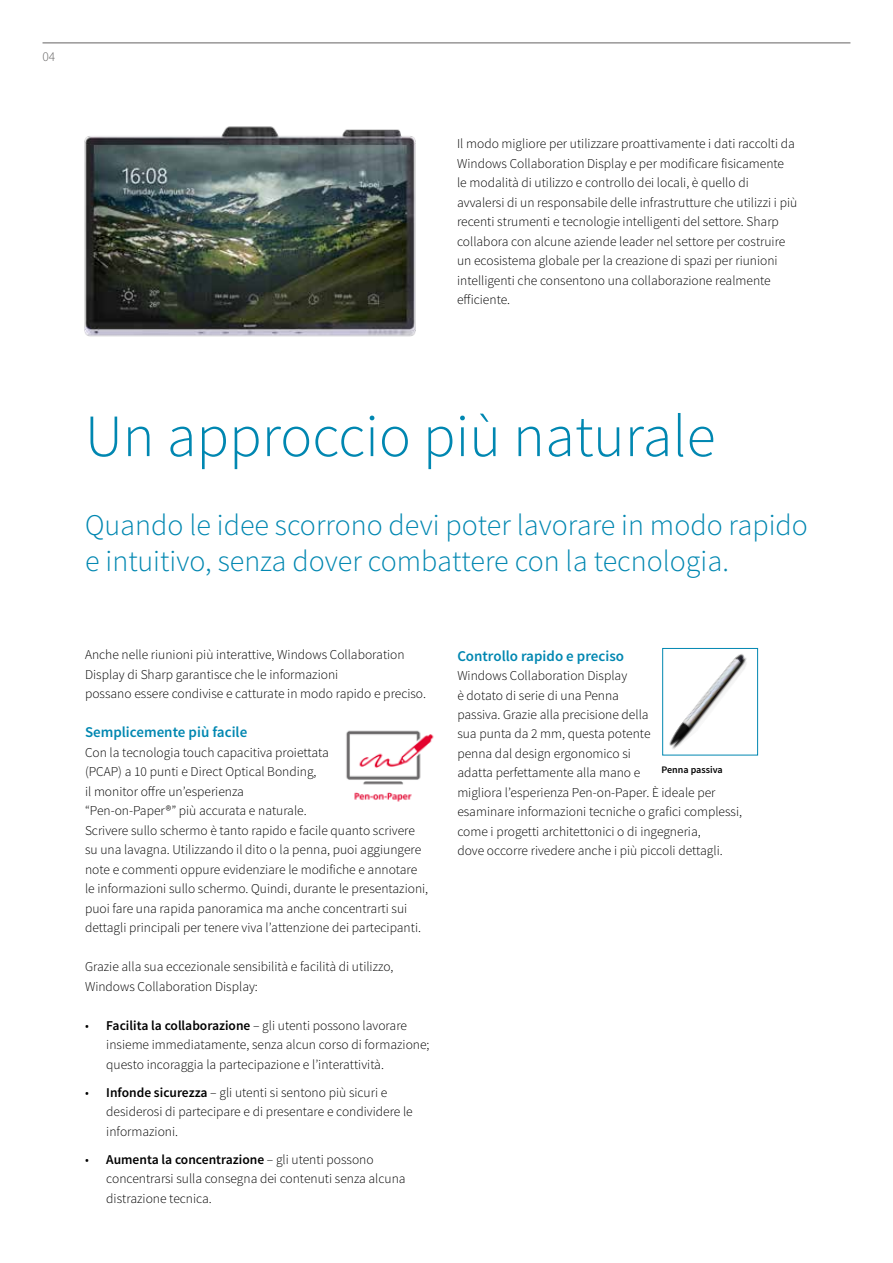
<style>
.page{position:relative;width:893px;height:1263px;background:#fff}
.page>*{position:absolute;margin:0;border:0;box-sizing:border-box;transform-origin:0 0}
.t1{font:300 60px "Source Sans Pro";color:#0087b1}
.t2{font:300 30px/36px "Source Sans Pro";color:#0087b1}
.t3{font:600 15px "Source Sans Pro";color:#0087b1}
.t4{font:300 13.5px/19.5px "Source Sans Pro";color:#000}
.t5{font:300 13.5px "Source Sans Pro";color:#646363}
.t6{font:600 10.05px "Source Sans Pro";color:#000}
.s1{font-weight:600}
</style>
<div class="page">
<hr style="left:43px;top:43px;width:807px;height:1px;background:#646363">
<img style="left:346px;top:730px;width:88px;height:72px">
<img style="left:84px;top:126px;width:332px;height:211px">
<img style="left:669px;top:654px;width:78px;height:95px">
<div style="left:662px;top:648px;width:96px;height:107px;border:1px solid #0087b1"></div>
<p class="t5" style="left:43px;top:48px;width:14px">04</p>
<p class="t4" style="left:457px;top:134px;width:342px">Il modo migliore per utilizzare proattivamente i dati raccolti da Windows Collaboration Display e per modificare fisicamente<br>le modalità di utilizzo e controllo dei locali, è quello di avvalersi di un responsabile delle infrastrutture che utilizzi i più recenti strumenti e tecnologie intelligenti del settore. Sharp collabora con alcune aziende leader nel settore per costruire un ecosistema globale per la creazione di spazi per riunioni intelligenti che consentono una collaborazione realmente efficiente.</p>
<h1 class="t1" style="left:85px;top:400px;width:632px">Un approccio più naturale</h1>
<h2 class="t2" style="left:85px;top:507px;width:724px">Quando le idee scorrono devi poter lavorare in modo rapido e intuitivo, senza dover combattere con la tecnologia.</h2>
<p class="t4" style="left:85px;top:645px;width:342px">Anche nelle riunioni più interattive, Windows Collaboration<br>Display di Sharp garantisce che le informazioni<br>possano essere condivise e catturate in modo rapido e preciso.</p>
<p class="t3" style="left:85px;top:723px;width:164px">Semplicemente più facile</p>
<p class="t4" style="left:85px;top:743px;width:345px">Con la tecnologia touch capacitiva proiettata<br>(PCAP) a 10 punti e Direct Optical Bonding,<br>il monitor offre un’esperienza<br>“Pen-on-Paper®” più accurata e naturale.<br>Scrivere sullo schermo è tanto rapido e facile quanto scrivere su una lavagna. Utilizzando il dito o la penna, puoi aggiungere note e commenti oppure evidenziare le modifiche e annotare le informazioni sullo schermo. Quindi, durante le presentazioni, puoi fare una rapida panoramica ma anche concentrarti sui dettagli principali per tenere viva l’attenzione dei partecipanti.</p>
<p class="t4" style="left:85px;top:957px;width:310px">Grazie alla sua eccezionale sensibilità e facilità di utilizzo,<br>Windows Collaboration Display:</p>
<p class="t4" style="left:106px;top:1016px;width:325px;text-indent:-21px">• <span class="s1">Facilita la collaborazione</span> – gli utenti possono lavorare insieme immediatamente, senza alcun corso di formazione; questo incoraggia la partecipazione e l’interattività.</p>
<p class="t4" style="left:106px;top:1083px;width:308px;text-indent:-21px">• <span class="s1">Infonde sicurezza</span> – gli utenti si sentono più sicuri e desiderosi di partecipare e di presentare e condividere le informazioni.</p>
<p class="t4" style="left:106px;top:1150px;width:301px;text-indent:-21px">• <span class="s1">Aumenta la concentrazione</span> – gli utenti possono concentrarsi sulla consegna dei contenuti senza alcuna distrazione tecnica.</p>
<p class="t3" style="left:457px;top:646px;width:168px">Controllo rapido e preciso</p>
<p class="t4" style="left:457px;top:666px;width:286px">Windows Collaboration Display<br>è dotato di serie di una Penna<br>passiva. Grazie alla precisione della<br>sua punta da 2 mm, questa potente<br>penna dal design ergonomico si<br>adatta perfettamente alla mano e<br>migliora l’esperienza Pen-on-Paper. È ideale per esaminare informazioni tecniche o grafici complessi, come i progetti architettonici o di ingegneria,<br>dove occorre rivedere anche i più piccoli dettagli.</p>
<p class="t6" style="left:662px;top:763px;width:63px">Penna passiva</p>
</div>
